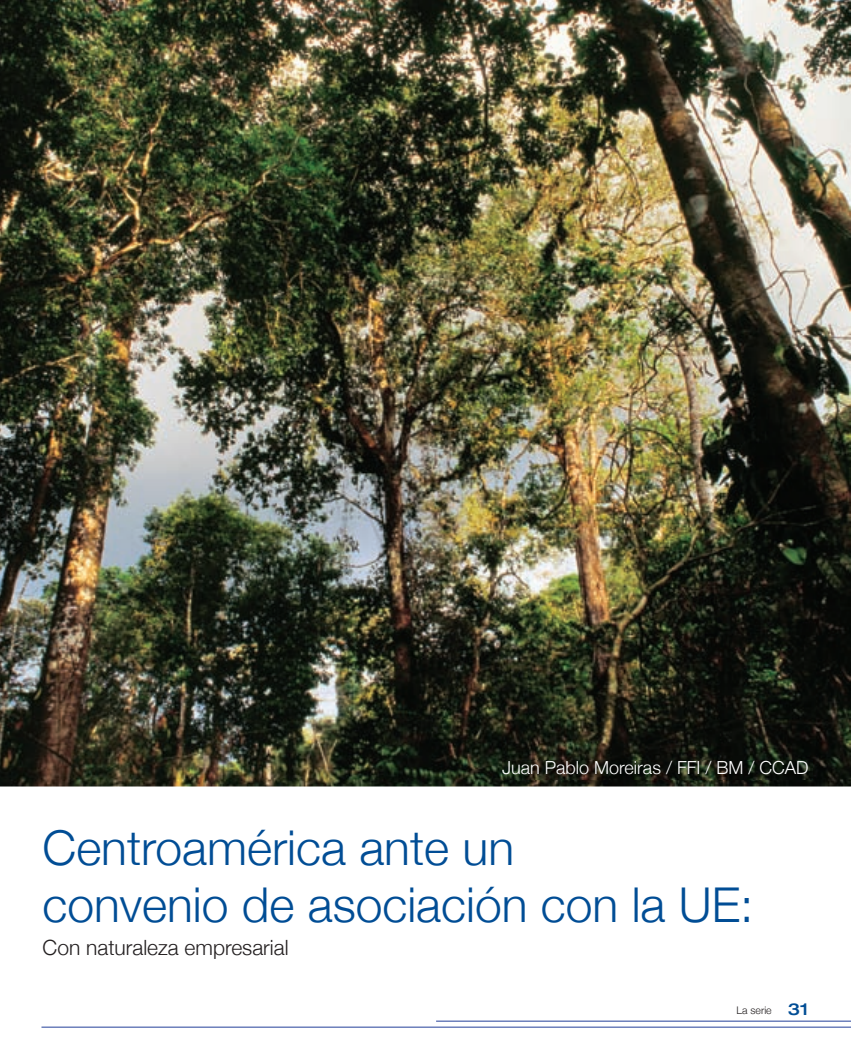
<style>
.page{position:relative;width:851px;height:1063px;background:#fff}
.page>*{position:absolute;margin:0;border:0;box-sizing:border-box;transform-origin:0 0}
.t1{font:300 48px/56.2px "Helvetica Neue";color:#014d95}
.t2{font:300 21px "Helvetica Neue";color:#231f20}
.t3{font:300 18px "Helvetica Neue";color:#fff}
.t4{font:300 10.5px "Helvetica Neue";color:#231f20}
.s1{font-weight:500;font-stretch:expanded;font-size:16.5px;color:#014d95}
</style>
<div class="page">
<hr style="left:41px;top:1027px;width:809px;height:1px;background:#223f99">
<hr style="left:436px;top:1021px;width:414px;height:1px;background:#223f99">
<img style="left:0;top:0;width:850px;height:787px">
<img style="left:502px;top:760px;width:310px;height:20px">
<p class="t3" style="left:502px;top:757px;width:308px">Juan Pablo Moreiras / FFI / BM / CCAD</p>
<p class="t1" style="left:43px;top:819px;width:712px">Centroamérica ante un<br>convenio de asociación con la UE:</p>
<p class="t2" style="left:43px;top:935px;width:247px">Con naturaleza empresarial</p>
<p class="t4" style="left:736px;top:1004px;width:73px">La serie <span class="s1">31</span></p>
</div>
